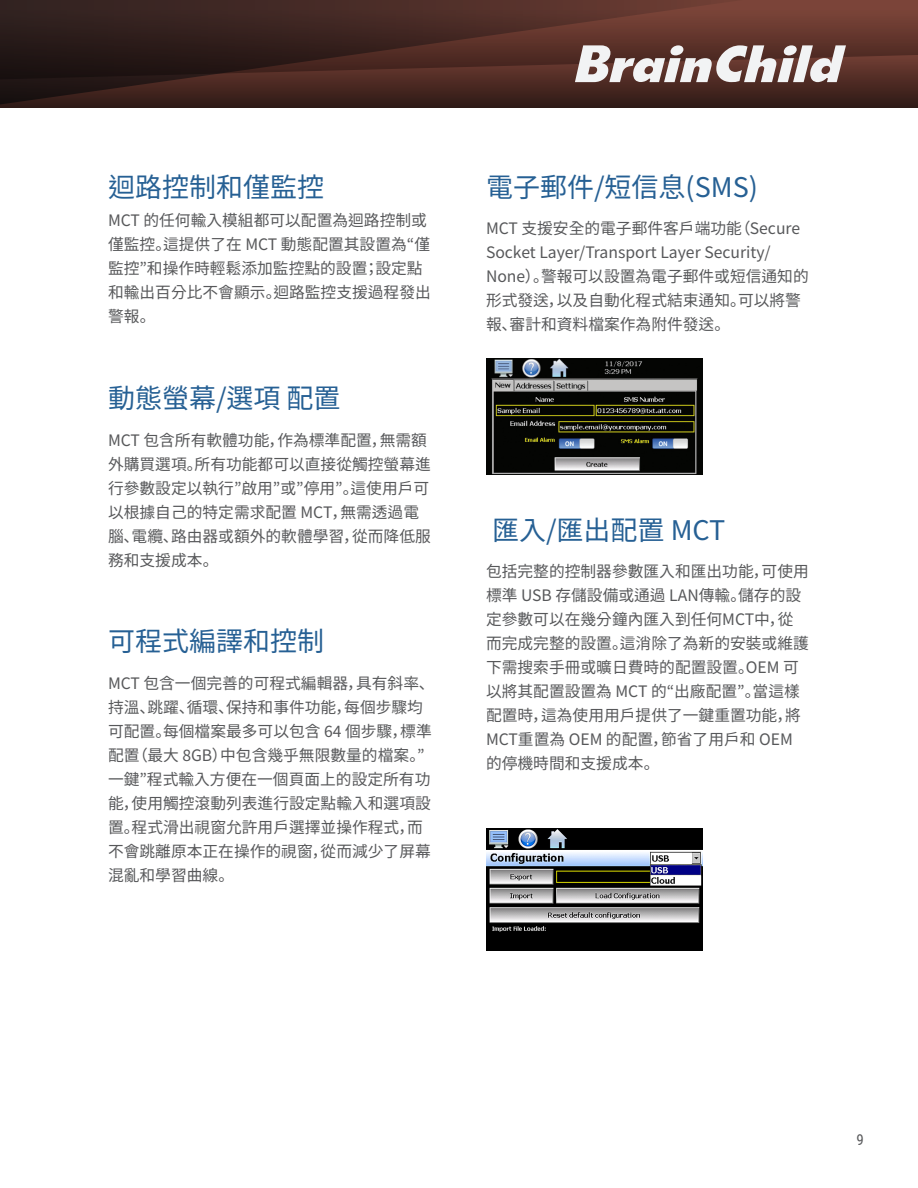
<style>
.page{position:relative;width:918px;height:1188px;background:#fff}
.page>*{position:absolute;margin:0;border:0;box-sizing:border-box;transform-origin:0 0}
.head_1{font:27px "Noto Sans CJ Kkr";color:#266094}
.t1{font:15.75px/24px "Noto Sans CJ Kkr";color:#57585a}
.Page_Number{font:15px "Roboto Condensed";color:#57585a}
</style>
<div class="page">
<div style="left:0;top:0;width:918px;height:108px;background:#301b17"></div>
<svg style="left:0;top:0;width:918px;height:104px"></svg>
<svg style="left:575px;top:45px;width:271px;height:37px;background:#ab9996"></svg>
<img style="left:487px;top:359px;width:215px;height:116px">
<img style="left:487px;top:828px;width:215px;height:123px">
<p class="head_1" style="left:108px;top:172px;width:217px">迴路控制和僅監控</p>
<p class="t1" style="left:108px;top:209px;width:324px">MCT 的任何輸入模組都可以配置為迴路控制或僅監控。這提供了在 MCT 動態配置其設置為“僅監控”和操作時輕鬆添加監控點的設置；設定點和輸出百分比不會顯示。迴路監控支援過程發出警報。</p>
<p class="head_1" style="left:108px;top:383px;width:234px">動態螢幕/選項 配置</p>
<p class="t1" style="left:108px;top:428px;width:324px">MCT 包含所有軟體功能，作為標準配置，無需額外購買選項。所有功能都可以直接從觸控螢幕進行參數設定以執行”啟用”或”停用”。這使用戶可以根據自己的特定需求配置 MCT，無需透過電腦、電纜、路由器或額外的軟體學習，從而降低服務和支援成本。</p>
<p class="head_1" style="left:108px;top:626px;width:217px">可程式編譯和控制</p>
<p class="t1" style="left:108px;top:672px;width:328px">MCT 包含一個完善的可程式編輯器，具有斜率、持溫、跳躍、循環、保持和事件功能，每個步驟均可配置。每個檔案最多可以包含 64 個步驟，標準配置（最大 8GB）中包含幾乎無限數量的檔案。”一鍵”程式輸入方便在一個頁面上的設定所有功能，使用觸控滾動列表進行設定點輸入和選項設置。程式滑出視窗允許用戶選擇並操作程式，而不會跳離原本正在操作的視窗，從而減少了屏幕混亂和學習曲線。</p>
<p class="head_1" style="left:486px;top:172px;width:273px">電子郵件/短信息(SMS)</p>
<p class="t1" style="left:486px;top:217px;width:324px">MCT 支援安全的電子郵件客戶端功能（Secure<br>Socket Layer/Transport Layer Security/<br>None）。警報可以設置為電子郵件或短信通知的形式發送，以及自動化程式結束通知。可以將警報、審計和資料檔案作為附件發送。</p>
<p class="head_1" style="left:492px;top:515px;width:235px">匯入/匯出配置 MCT</p>
<p class="t1" style="left:486px;top:560px;width:324px">包括完整的控制器參數匯入和匯出功能，可使用標準 USB 存儲設備或通過 LAN傳輸。儲存的設定參數可以在幾分鐘內匯入到任何MCT中，從而完成完整的設置。這消除了為新的安裝或維護下需搜索手冊或曠日費時的配置設置。OEM 可以將其配置設置為 MCT 的“出廠配置”。當這樣配置時，這為使用用 戶提供了一鍵重置功能，將<br>MCT重置為 OEM 的配置，節省了用戶和 OEM的停機時間和支援成本。</p>
<p class="Page_Number" style="left:857px;top:1129px;width:9px">9</p>
</div>
